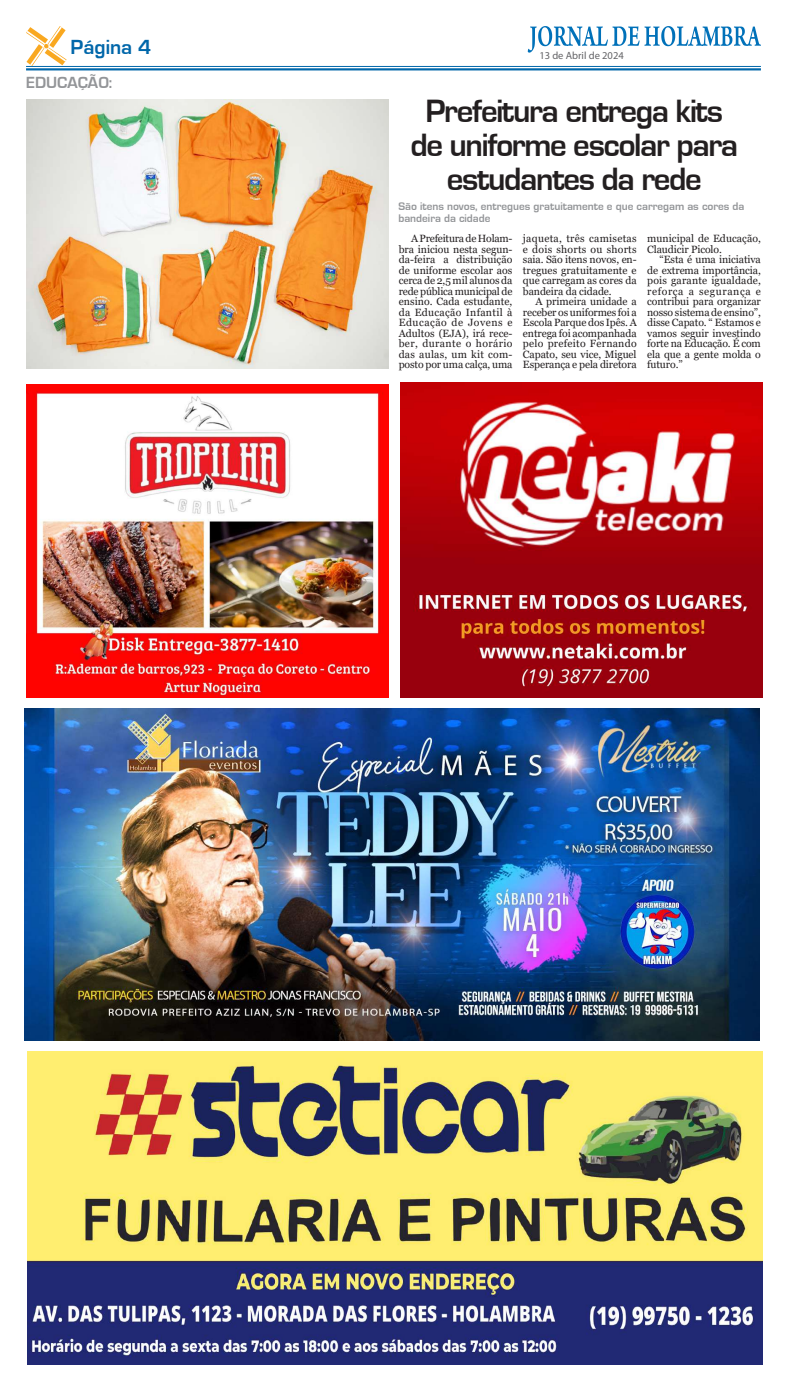
<style>
.page{position:relative;width:787px;height:1389px;background:#fff}
.page>*{position:absolute;margin:0;border:0;box-sizing:border-box;transform-origin:0 0}
.t1{font:33.25px/34.1px "Eurose";letter-spacing:-.04em;color:#231f20;text-align:center}
.t2{font:21.09px "Eurose";color:#0067aa}
.t3{font:16.62px "Eurose";color:#939598}
.t4{font:11.38px/11.4px "Eurose";color:#939598}
.t5{font:10.5px/10.5px "Georgia";letter-spacing:-.01em;color:#231f20;text-align:justify}
.t6{font:10.5px "Myriad Pro";color:#636366}
</style>
<div class="page">
<hr style="left:26px;top:66px;width:734px;height:1px;background:#0067aa">
<hr style="left:26px;top:68px;width:734px;height:2px;background:#0067aa">
<svg style="left:26px;top:26px;width:41px;height:40px"></svg>
<svg style="left:527px;top:26px;width:233px;height:27px"></svg>
<img style="left:401px;top:383px;width:360px;height:314px">
<img style="left:27px;top:1051px;width:734px;height:313px">
<img style="left:26px;top:384px;width:362px;height:313px">
<img style="left:25px;top:708px;width:734px;height:332px">
<img style="left:26px;top:100px;width:362px;height:268px">
<h2 class="t2" style="left:71px;top:36px;width:82px">Página 4</h2>
<p class="t6" style="left:539px;top:49px;width:86px">13 de Abril de 2024</p>
<h3 class="t3" style="left:26px;top:73px;width:88px">EDUCAÇÃO:</h3>
<h1 class="t1" style="left:410px;top:94px;width:329px">Prefeitura entrega kits de uniforme escolar para estudantes da rede</h1>
<p class="t4" style="left:398px;top:201px;width:347px">São itens novos, entregues gratuitamente e que carregam as cores da bandeira da cidade</p>
<p class="t5" style="left:398px;top:233px;width:115px;text-indent:12px">A Prefeitura de Holam&shy;bra iniciou nesta segun&shy;da-feira a distribuição de uniforme escolar aos cerca de 2,5 mil alunos da rede pública municipal de ensino. Cada estudante, da Educação Infantil à Educação de Jovens e Adultos (EJA), irá rece&shy;ber, durante o horário das aulas, um kit com&shy;posto por uma calça, uma</p>
<p class="t5" style="left:522px;top:233px;width:115px">jaqueta, três camisetas e dois shorts ou shorts saia. São itens novos, en&shy;tregues gratuitamente e que carregam as cores da bandeira da cidade.</p>
<p class="t5" style="left:522px;top:296px;width:115px;text-indent:12px">A primeira unidade a receber os uniformes foi a Escola Parque dos Ipês. A entrega foi acompanhada pelo prefeito Fernando Capato, seu vice, Miguel Esperança e pela diretora</p>
<p class="t5" style="left:647px;top:233px;width:115px">municipal de Educação,<br>Claudicir Picolo.</p>
<p class="t5" style="left:647px;top:254px;width:115px;text-indent:12px">“Esta é uma iniciativa de extrema importância, pois garante igualdade, reforça a segurança e contribui para organizar nosso sistema de ensino”, disse Capato. “ Estamos e vamos seguir investindo forte na Educação. É com ela que a gente molda o futuro.”</p>
</div>
